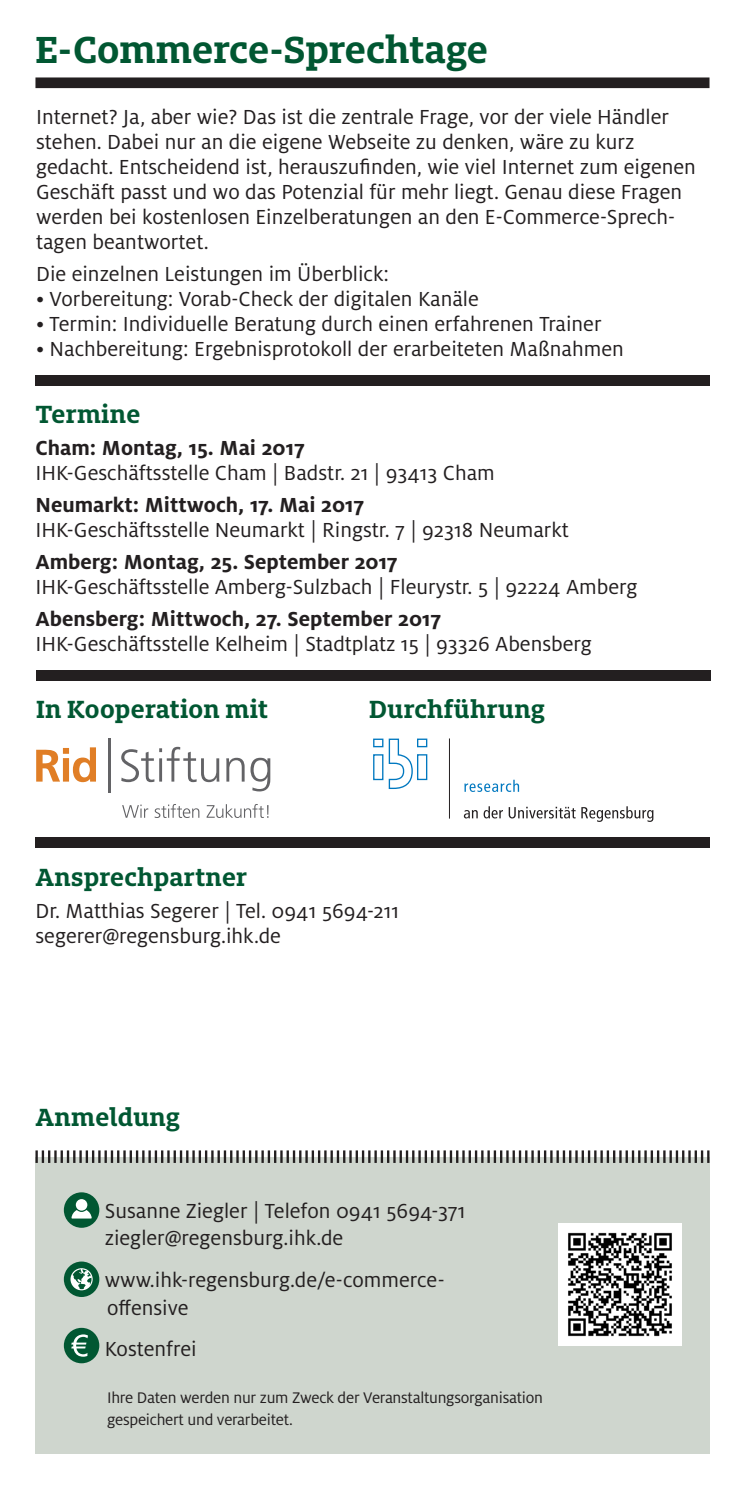
<style>
.page{position:relative;width:745px;height:1489px;background:#fff}
.page>*{position:absolute;margin:0;border:0;box-sizing:border-box;transform-origin:0 0}
.t1{font:700 41.75px "Milo Slab Pro";color:#015732}
.t2{font:700 27.5px "Milo Slab Pro";letter-spacing:.01em;color:#015732}
.t3{font:22.5px/25px "Milo Pro";color:#231f20}
.t4{font:700 22.5px "Milo Pro";color:#231f20}
.t5{font:17px/22.5px "Milo Pro";letter-spacing:-.015em;color:#231f20}
</style>
<div class="page">
<div style="left:35px;top:375px;width:674px;height:11px;background:#231f20"></div>
<div style="left:35px;top:77px;width:674px;height:11px;background:#231f20"></div>
<div style="left:35px;top:1156px;width:674px;height:297px;background:#cfd6ce"></div>
<div style="left:64px;top:1192px;width:35px;height:35px;background:#015732;border-radius:50%"></div>
<svg style="left:71px;top:1199px;width:21px;height:19px"></svg>
<div style="left:64px;top:1261px;width:35px;height:35px;background:#015732;border-radius:50%"></div>
<svg style="left:70px;top:1268px;width:23px;height:22px"></svg>
<div style="left:64px;top:1327px;width:35px;height:36px;background:#015732;border-radius:50%"></div>
<svg style="left:71px;top:1334px;width:17px;height:22px"></svg>
<svg style="left:35px;top:1150px;width:674px;height:12px"></svg>
<div style="left:36px;top:670px;width:673px;height:11px;background:#231f20"></div>
<div style="left:35px;top:837px;width:674px;height:11px;background:#231f20"></div>
<img style="left:558px;top:1223px;width:122px;height:122px">
<svg style="left:121px;top:746px;width:149px;height:45px"></svg>
<svg style="left:36px;top:747px;width:60px;height:35px"></svg>
<hr style="left:108px;top:737px;width:3px;height:55px;background:#636366">
<svg style="left:122px;top:804px;width:26px;height:13px"></svg>
<svg style="left:154px;top:804px;width:45px;height:14px"></svg>
<svg style="left:206px;top:804px;width:62px;height:14px"></svg>
<svg style="left:463px;top:810px;width:14px;height:8px"></svg>
<svg style="left:483px;top:806px;width:19px;height:12px"></svg>
<svg style="left:508px;top:806px;width:67px;height:12px"></svg>
<svg style="left:581px;top:806px;width:72px;height:15px"></svg>
<hr style="left:448px;top:738px;width:1px;height:80px;background:#231f20">
<svg style="left:373px;top:738px;width:54px;height:51px"></svg>
<svg style="left:464px;top:779px;width:54px;height:13px"></svg>
<h1 class="t1" style="left:35px;top:23px;width:453px">E-Commerce-Sprechtage</h1>
<p class="t3" style="left:36px;top:105px;width:661px">Internet? Ja, aber wie? Das ist die zentrale Frage, vor der viele Händler stehen. Dabei nur an die eigene Webseite zu denken, wäre zu kurz gedacht. Entscheidend ist, herauszufinden, wie viel Internet zum eigenen Geschäft passt und wo das Potenzial für mehr liegt. Genau diese Fragen werden bei kostenlosen Einzelberatungen an den E-Commerce-Sprech&shy;tagen beantwortet.</p>
<p class="t3" style="left:36px;top:262px;width:354px">Die einzelnen Leistungen im Überblick:</p>
<p class="t3" style="left:36px;top:287px;width:444px">• Vorbereitung: Vorab-Check der digitalen Kanäle</p>
<p class="t3" style="left:36px;top:312px;width:566px">• Termin: Individuelle Beratung durch einen erfahrenen Trainer</p>
<p class="t3" style="left:36px;top:337px;width:589px">• Nachbereitung: Ergebnisprotokoll der erarbeiteten Maßnahmen</p>
<p class="t2" style="left:35px;top:396px;width:106px">Termine</p>
<p class="t4" style="left:35px;top:435px;width:270px">Cham: Montag, 15. Mai 2017</p>
<p class="t3" style="left:35px;top:460px;width:460px">IHK-Geschäftsstelle Cham | Badstr. 21 | 93413 Cham</p>
<p class="t4" style="left:35px;top:492px;width:330px">Neumarkt: Mittwoch, 17. Mai 2017</p>
<p class="t3" style="left:35px;top:517px;width:534px">IHK-Geschäftsstelle Neumarkt | Ringstr. 7 | 92318 Neumarkt</p>
<p class="t4" style="left:35px;top:549px;width:363px">Amberg: Montag, 25. September 2017</p>
<p class="t3" style="left:35px;top:574px;width:603px">IHK-Geschäftsstelle Amberg-Sulzbach | Fleurystr. 5 | 92224 Amberg</p>
<p class="t4" style="left:35px;top:606px;width:407px">Abensberg: Mittwoch, 27. September 2017</p>
<p class="t3" style="left:35px;top:631px;width:557px">IHK-Geschäftsstelle Kelheim | Stadtplatz 15 | 93326 Abensberg</p>
<p class="t2" style="left:36px;top:691px;width:233px">In Kooperation mit</p>
<p class="t2" style="left:369px;top:691px;width:177px">Durchführung</p>
<p class="t2" style="left:35px;top:859px;width:213px">Ansprechpartner</p>
<p class="t3" style="left:35px;top:898px;width:365px">Dr. Matthias Segerer | Tel. 0941 5694-211 segerer@regensburg.ihk.de</p>
<p class="t2" style="left:35px;top:1099px;width:146px">Anmeldung</p>
<p class="t3" style="left:105px;top:1196px;width:362px;line-height:27.5px">Susanne Ziegler | Telefon 0941 5694-371 ziegler@regensburg.ihk.de</p>
<p class="t3" style="left:105px;top:1266px;width:341px;line-height:27.5px">www.ihk-regensburg.de/e-commerce&shy;offensive</p>
<p class="t3" style="left:105px;top:1336px;width:93px">Kostenfrei</p>
<p class="t5" style="left:107px;top:1385px;width:437px">Ihre Daten werden nur zum Zweck der Veranstaltungsorganisation gespeichert und verarbeitet.</p>
</div>
